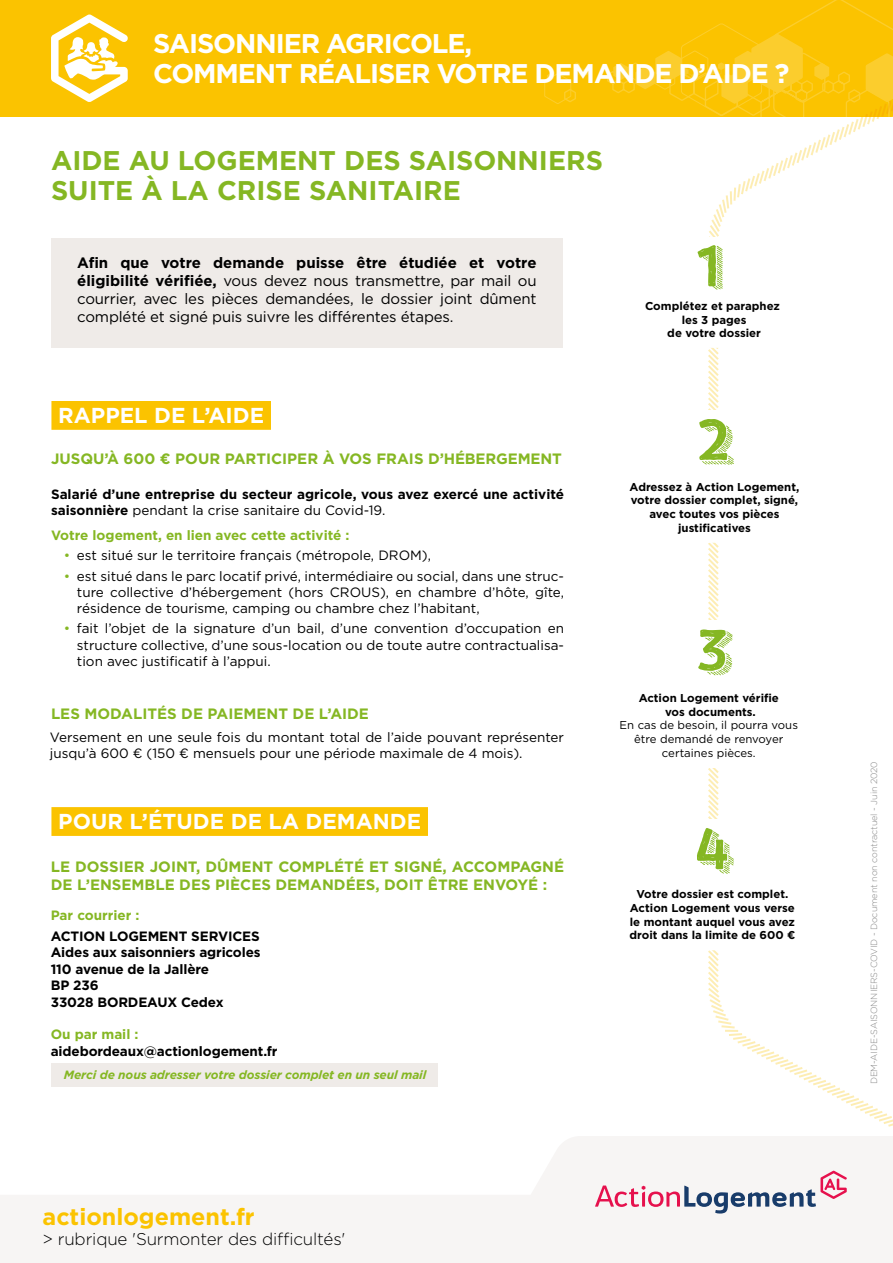
<style>
.page{position:relative;width:893px;height:1263px;background:#fff}
.page>*{position:absolute;margin:0;border:0;box-sizing:border-box;transform-origin:0 0}
.t1{font:57px "Trend HM Sans One";color:#85b723}
.t2{font:57px "Trend HM Sans Three";color:#85b723}
.t3{font:700 27px/30px "Gotham";letter-spacing:-.04em;color:#fff}
.t4{font:700 27px/30px "Gotham";color:#85b723}
.t5{font:700 23.4px "Gotham";color:#fbc300}
.t6{font:700 21.6px "Gotham";color:#fff}
.t7{font:300 16.95px "Gotham";letter-spacing:-.01em;color:#000}
.t8{font:15px/18px "Gotham";letter-spacing:-.01em;color:#000;text-align:justify}
.t9{font:700 15px/18px "Gotham";color:#85b723}
.t10{font:13.5px/16.2px "Gotham";color:#000;text-align:justify}
.t11{font:700 13.5px/16.5px "Gotham";letter-spacing:-.01em;color:#000}
.t12{font:700 13.5px "Gotham";color:#85b723}
.t13{font:italic 700 12px "Gotham";letter-spacing:-.01em;color:#85b723}
.t14{font:700 11.4px/13.6px "Gotham";color:#000;text-align:center}
.t15{font:11.4px/13.6px "Gotham";color:#000;text-align:center}
.t16{font:300 9px "Gotham";letter-spacing:-.01em;color:#878787}
.s1{font-weight:700}
.s2{font-weight:400}
.s3{color:#85b723}
</style>
<div class="page">
<div style="left:0;top:0;width:893px;height:117px;background:#fbc300"></div>
<svg style="left:0;top:1136px;width:706px;height:127px;fill:#f7f5f4"></svg>
<svg style="left:595px;top:1171px;width:111px;height:42px"></svg>
<svg style="left:544px;top:32px;width:162px;height:76px"></svg>
<svg style="left:706px;top:0;width:187px;height:1263px"></svg>
<div style="left:51px;top:238px;width:512px;height:110px;background:#efebe8"></div>
<div style="left:51px;top:401px;width:220px;height:29px;background:#fbc300"></div>
<div style="left:689px;top:410px;width:48px;height:71px;background:#fff"></div>
<div style="left:611px;top:690px;width:196px;height:75px;background:#fff;border-radius:3px"></div>
<div style="left:608px;top:687px;width:202px;height:81px;border:6px solid #fff;border-radius:3px"></div>
<div style="left:689px;top:620px;width:47px;height:73px;background:#fff"></div>
<div style="left:614px;top:886px;width:196px;height:61px;background:#fff;border-radius:3px"></div>
<div style="left:612px;top:883px;width:201px;height:67px;border:6px solid #fff;border-radius:3px"></div>
<div style="left:686px;top:819px;width:48px;height:70px;background:#fff"></div>
<div style="left:689px;top:237px;width:47px;height:67px;background:#fff"></div>
<div style="left:614px;top:298px;width:196px;height:47px;background:#fff;border-radius:3px"></div>
<div style="left:612px;top:295px;width:201px;height:53px;border:6px solid #fff;border-radius:3px"></div>
<svg style="left:51px;top:15px;width:77px;height:87px"></svg>
<div style="left:51px;top:807px;width:377px;height:29px;background:#fbc300"></div>
<div style="left:51px;top:1063px;width:386px;height:23px;background:#efebe8"></div>
<div style="left:616px;top:479px;width:196px;height:61px;background:#fff;border-radius:3px"></div>
<div style="left:614px;top:476px;width:201px;height:67px;border:6px solid #fff;border-radius:3px"></div>
<h2 class="t3" style="left:153px;top:29px;width:638px">SAISONNIER AGRICOLE,<br>COMMENT RÉALISER VOTRE DEMANDE D’AIDE ?</h2>
<h2 class="t4" style="left:51px;top:146px;width:553px">AIDE AU LOGEMENT DES SAISONNIERS<br>SUITE À LA CRISE SANITAIRE</h2>
<p class="t8" style="left:77px;top:253px;width:461px"><span class="s1">Afin que votre demande puisse être étudiée et votre éligibilité vérifiée,</span> vous devez nous transmettre, par mail ou courrier, avec les pièces demandées, le dossier joint dûment complété et signé puis suivre les différentes étapes.</p>
<h1 class="t1" style="left:694px;top:229px;width:32px">1</h1>
<p class="t14" style="left:645px;top:299px;width:136px">Complétez et paraphez les 3 pages<br>de votre dossier</p>
<h3 class="t6" style="left:58px;top:401px;width:207px">RAPPEL DE L’AIDE</h3>
<p class="t9" style="left:51px;top:449px;width:512px">JUSQU’À 600 € POUR PARTICIPER À VOS FRAIS D’HÉBERGEMENT</p>
<p class="t11" style="left:51px;top:486px;width:515px">Salarié d’une entreprise du secteur agricole, vous avez exercé une activité saisonnière <span class="s2">pendant la crise sanitaire du Covid-19.</span></p>
<p class="t12" style="left:51px;top:526px;width:300px">Votre logement, en lien avec cette activité :</p>
<p class="t10" style="left:64px;top:547px;width:369px"><span class="s3">•</span> est situé sur le territoire français (métropole, DROM),</p>
<p class="t10" style="left:77px;top:567px;width:489px;text-indent:-13px"><span class="s3">•</span> est situé dans le parc locatif privé, intermédiaire ou social, dans une struc&shy;ture collective d’hébergement (hors CROUS), en chambre d’hôte, gîte, résidence de tourisme, camping ou chambre chez l’habitant,</p>
<p class="t10" style="left:77px;top:620px;width:489px;text-indent:-13px"><span class="s3">•</span> fait l’objet de la signature d’un bail, d’une convention d’occupation en structure collective, d’une sous-location ou de toute autre contractualisa&shy;tion avec justificatif à l’appui.</p>
<p class="t9" style="left:51px;top:704px;width:319px">LES MODALITÉS DE PAIEMENT DE L’AIDE</p>
<p class="t10" style="left:50px;top:729px;width:516px">Versement en une seule fois du montant total de l’aide pouvant représenter jusqu’à 600 € (150 € mensuels pour une période maximale de 4 mois).</p>
<h3 class="t6" style="left:58px;top:807px;width:364px">POUR L’ÉTUDE DE LA DEMANDE</h3>
<p class="t9" style="left:51px;top:857px;width:515px">LE DOSSIER JOINT, DÛMENT COMPLÉTÉ ET SIGNÉ, ACCOMPAGNÉ<br>DE L’ENSEMBLE DES PIÈCES DEMANDÉES, DOIT ÊTRE ENVOYÉ :</p>
<p class="t12" style="left:51px;top:906px;width:90px">Par courrier :</p>
<p class="t11" style="left:51px;top:928px;width:211px">ACTION LOGEMENT SERVICES<br>Aides aux saisonniers agricoles<br>110 avenue de la Jallère<br>BP 236<br>33028 BORDEAUX Cedex</p>
<p class="t12" style="left:51px;top:1026px;width:89px">Ou par mail :</p>
<p class="t11" style="left:51px;top:1043px;width:228px">aidebordeaux@actionlogement.fr</p>
<p class="t13" style="left:64px;top:1068px;width:364px">Merci de nous adresser votre dossier complet en un seul mail</p>
<h1 class="t1" style="left:694px;top:403px;width:40px">2</h1>
<p class="t14" style="left:630px;top:480px;width:171px">Adressez à Action Logement, votre dossier complet, signé, avec toutes vos pièces justificatives</p>
<h1 class="t2" style="left:693px;top:617px;width:40px">3</h1>
<p class="t14" style="left:639px;top:691px;width:142px">Action Logement vérifie vos documents.</p>
<p class="t15" style="left:620px;top:718px;width:180px">En cas de besoin, il pourra vous être demandé de renvoyer certaines pièces.</p>
<h1 class="t2" style="left:692px;top:816px;width:41px">4</h1>
<p class="t14" style="left:629px;top:887px;width:167px">Votre dossier est complet.<br>Action Logement vous verse le montant auquel vous avez droit dans la limite de 600 €</p>
<h3 class="t5" style="left:43px;top:1201px;width:214px">actionlogement.fr</h3>
<p class="t7" style="left:43px;top:1229px;width:304px">&gt; rubrique 'Surmonter des difficultés'</p>
<p class="t16" style="left:868px;top:1084px;width:325px;rotate:-90deg">DEM-AIDE-SAISONNIERS-COVID - Document non contractuel - Juin 2020</p>
</div>
